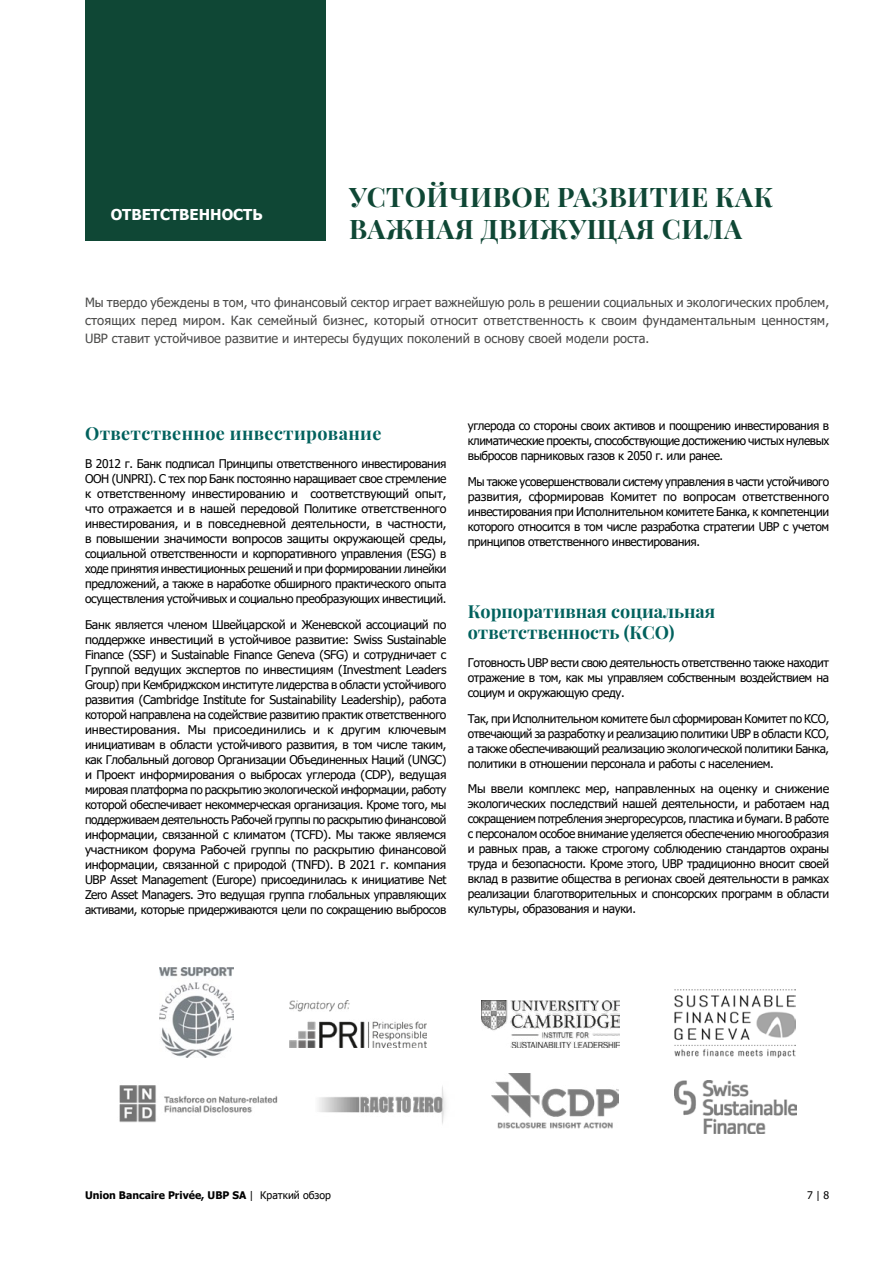
<style>
.page{position:relative;width:893px;height:1263px;background:#fff}
.page>*{position:absolute;margin:0;border:0;box-sizing:border-box;transform-origin:0 0}
.titre_niv_01{font:700 27px/32.4px "Playfair Display";letter-spacing:.02em;color:#0f4735}
.titre_niv_02_bleu_ca{font:700 18px/21.6px "Playfair Display";color:#00615d}
.titre_niv_02_bleu_ca-2{font:700 18px "Playfair Display";letter-spacing:.02em;color:#00615d}
.titre_section{font:700 15px "Tahoma";color:#fff}
.chapau{font:12.75px/18px "Tahoma";color:#4a4a49;text-align:justify}
.texte_standard{font:12px/15px "Tahoma";letter-spacing:-.03em;color:#000;text-align:justify}
.t1{font:700 10.5px "Tahoma";color:#000}
.t2{font:10.5px "Tahoma";color:#000}
.s1{font-weight:400}
</style>
<div class="page">
<div style="left:85px;top:0;width:241px;height:241px;background:#0f4735"></div>
<img style="left:675px;top:990px;width:120px;height:67px">
<img style="left:289px;top:1000px;width:137px;height:47px">
<img style="left:675px;top:1080px;width:122px;height:54px">
<img style="left:482px;top:1000px;width:137px;height:47px">
<img style="left:119px;top:1085px;width:159px;height:38px">
<img style="left:318px;top:1086px;width:128px;height:38px">
<img style="left:491px;top:1074px;width:127px;height:54px">
<img style="left:159px;top:967px;width:74px;height:90px">
<p class="titre_section" style="left:111px;top:204px;width:153px">ОТВЕТСТВЕННОСТЬ</p>
<p class="titre_niv_01" style="left:349px;top:178px;width:425px">УСТОЙЧИВОЕ РАЗВИТИЕ КАК<br>ВАЖНАЯ ДВИЖУЩАЯ СИЛА</p>
<p class="chapau" style="left:85px;top:294px;width:746px">Мы твердо убеждены в том, что финансовый сектор играет важнейшую роль в решении социальных и экологических проблем, стоящих перед миром. Как семейный бизнес, который относит ответственность к своим фундаментальным ценностям, UBP ставит устойчивое развитие и интересы будущих поколений в основу своей модели роста.</p>
<p class="titre_niv_02_bleu_ca-2" style="left:85px;top:420px;width:298px">Ответственное инвестирование</p>
<p class="texte_standard" style="left:85px;top:457px;width:363px">В 2012 г. Банк подписал Принципы ответственного инвестирования ООН (UNPRI). С тех пор Банк постоянно наращивает свое стремление к ответственному инвестированию и соответствующий опыт, что отражается и в нашей передовой Политике ответственного инвестирования, и в повседневной деятельности, в частности, в повышении значимости вопросов защиты окружающей среды, социальной ответственности и корпоративного управления (ESG) в ходе принятия инвестиционных решений и при формировании линейки предложений, а также в наработке обширного практического опыта осуществления устойчивых и социально преобразующих инвестиций.</p>
<p class="texte_standard" style="left:85px;top:618px;width:363px">Банк является членом Швейцарской и Женевской ассоциаций по поддержке инвестиций в устойчивое развитие: Swiss Sustainable Finance (SSF) и Sustainable Finance Geneva (SFG) и сотрудничает с Группой ведущих экспертов по инвестициям (Investment Leaders Group) при Кембриджском институте лидерства в области устойчивого развития (Cambridge Institute for Sustainability Leadership), работа которой направлена на содействие развитию практик ответственного инвестирования. Мы присоединились и к другим ключевым инициативам в области устойчивого развития, в том числе таким, как Глобальный договор Организации Объединенных Наций (UNGC) и Проект информирования о выбросах углерода (CDP), ведущая мировая платформа по раскрытию экологической информации, работу которой обеспечивает некоммерческая организация. Кроме того, мы поддерживаем деятельность Рабочей группы по раскрытию финансовой информации, связанной с климатом (TCFD). Мы также являемся участником форума Рабочей группы по раскрытию финансовой информации, связанной с природой (TNFD). В 2021 г. компания UBP Asset Management (Europe) присоединилась к инициативе Net Zero Asset Managers. Это ведущая группа глобальных управляющих активами, которые придерживаются цели по сокращению выбросов</p>
<p class="texte_standard" style="left:468px;top:419px;width:363px">углерода со стороны своих активов и поощрению инвестирования в климатические проекты, способствующие достижению чистых нулевых выбросов парниковых газов к 2050 г. или ранее.</p>
<p class="texte_standard" style="left:468px;top:475px;width:363px">Мы также усовершенствовали систему управления в части устойчивого развития, сформировав Комитет по вопросам ответственного инвестирования при Исполнительном комитете Банка, к компетенции которого относится в том числе разработка стратегии UBP с учетом принципов ответственного инвестирования.</p>
<p class="titre_niv_02_bleu_ca" style="left:468px;top:599px;width:249px">Корпоративная социальная ответственность (КСО)</p>
<p class="texte_standard" style="left:468px;top:656px;width:363px">Готовность UBP вести свою деятельность ответственно также находит отражение в том, как мы управляем собственным воздействием на социум и окружающую среду.</p>
<p class="texte_standard" style="left:468px;top:711px;width:363px">Так, при Исполнительном комитете был сформирован Комитет по КСО, отвечающий за разработку и реализацию политики UBP в области КСО, а также обеспечивающий реализацию экологической политики Банка, политики в отношении персонала и работы с населением.</p>
<p class="texte_standard" style="left:468px;top:782px;width:363px">Мы ввели комплекс мер, направленных на оценку и снижение экологических последствий нашей деятельности, и работаем над сокращением потребления энергоресурсов, пластика и бумаги. В работе с персоналом особое внимание уделяется обеспечению многообразия и равных прав, а также строгому соблюдению стандартов охраны труда и безопасности. Кроме этого, UBP традиционно вносит своей вклад в развитие общества в регионах своей деятельности в рамках реализации благотворительных и спонсорских программ в области культуры, образования и науки.</p>
<p class="t1" style="left:85px;top:1188px;width:247px">Union Bancaire Privée, UBP SA <span class="s1">| Краткий обзор</span></p>
<p class="t2" style="left:807px;top:1188px;width:24px">7 | 8</p>
</div>
